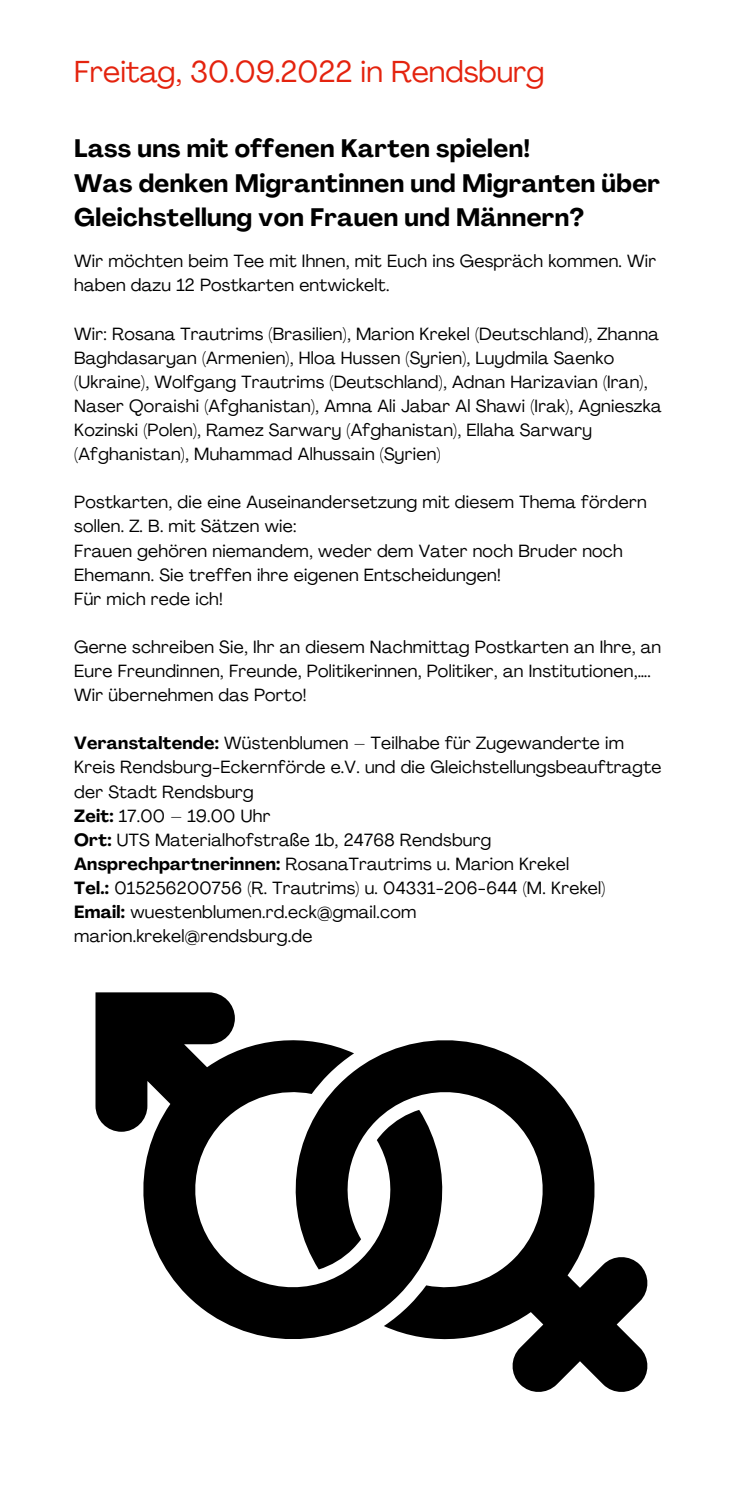
<style>
.page{position:relative;width:743px;height:1489px;background:#fff}
.page>*{position:absolute;margin:0;border:0;box-sizing:border-box;transform-origin:0 0}
.t1{font:30px "Agrandir";color:#e4230e}
.t2{font:700 25px/35px "Agrandir";letter-spacing:.015em;color:#000}
.t3{font:17.5px/24px "Agrandir";letter-spacing:.015em;color:#000}
.s1{font-weight:700}
</style>
<div class="page">
<svg style="left:456px;top:1040px;width:191px;height:352px"></svg>
<svg style="left:95px;top:992px;width:361px;height:348px;fill:#000"></svg>
<h1 class="t1" style="left:74px;top:59px;width:472px">Freitag, 30.09.2022 in Rendsburg</h1>
<h2 class="t2" style="left:74px;top:133px;width:587px">Lass uns mit offenen Karten spielen!<br>Was denken Migrantinnen und Migranten über<br>Gleichstellung von Frauen und Männern?</h2>
<p class="t3" style="left:74px;top:251px;width:583px">Wir möchten beim Tee mit Ihnen, mit Euch ins Gespräch kommen. Wir haben dazu 12 Postkarten entwickelt.</p>
<p class="t3" style="left:74px;top:323px;width:589px">Wir: Rosana Trautrims (Brasilien), Marion Krekel (Deutschland), Zhanna Baghdasaryan (Armenien), Hloa Hussen (Syrien), Luydmila Saenko (Ukraine), Wolfgang Trautrims (Deutschland), Adnan Harizavian (Iran), Naser Qoraishi (Afghanistan), Amna Ali Jabar Al Shawi (Irak), Agnieszka Kozinski (Polen), Ramez Sarwary (Afghanistan), Ellaha Sarwary (Afghanistan), Muhammad Alhussain (Syrien)</p>
<p class="t3" style="left:74px;top:492px;width:574px">Postkarten, die eine Auseinandersetzung mit diesem Thema fördern sollen. Z. B. mit Sätzen wie:<br>Frauen gehören niemandem, weder dem Vater noch Bruder noch Ehemann. Sie treffen ihre eigenen Entscheidungen!<br>Für mich rede ich!</p>
<p class="t3" style="left:74px;top:636px;width:588px">Gerne schreiben Sie, Ihr an diesem Nachmittag Postkarten an Ihre, an<br>Eure Freundinnen, Freunde, Politikerinnen, Politiker, an Institutionen,….<br>Wir übernehmen das Porto!</p>
<p class="t3" style="left:74px;top:733px;width:589px"><span class="s1">Veranstaltende:</span> Wüstenblumen – Teilhabe für Zugewanderte im Kreis Rendsburg-Eckernförde e.V. und die Gleichstellungsbeauftragte der Stadt Rendsburg<br><span class="s1">Zeit:</span> 17.00 – 19.00 Uhr<br><span class="s1">Ort:</span> UTS Materialhofstraße 1b, 24768 Rendsburg <span class="s1">Ansprechpartnerinnen:</span> RosanaTrautrims u. Marion Krekel<br><span class="s1">Tel.:</span> 015256200756 (R. Trautrims) u. 04331-206-644 (M. Krekel)<br><span class="s1">Email:</span> wuestenblumen.rd.eck@gmail.com<br>marion.krekel@rendsburg.de</p>
</div>
